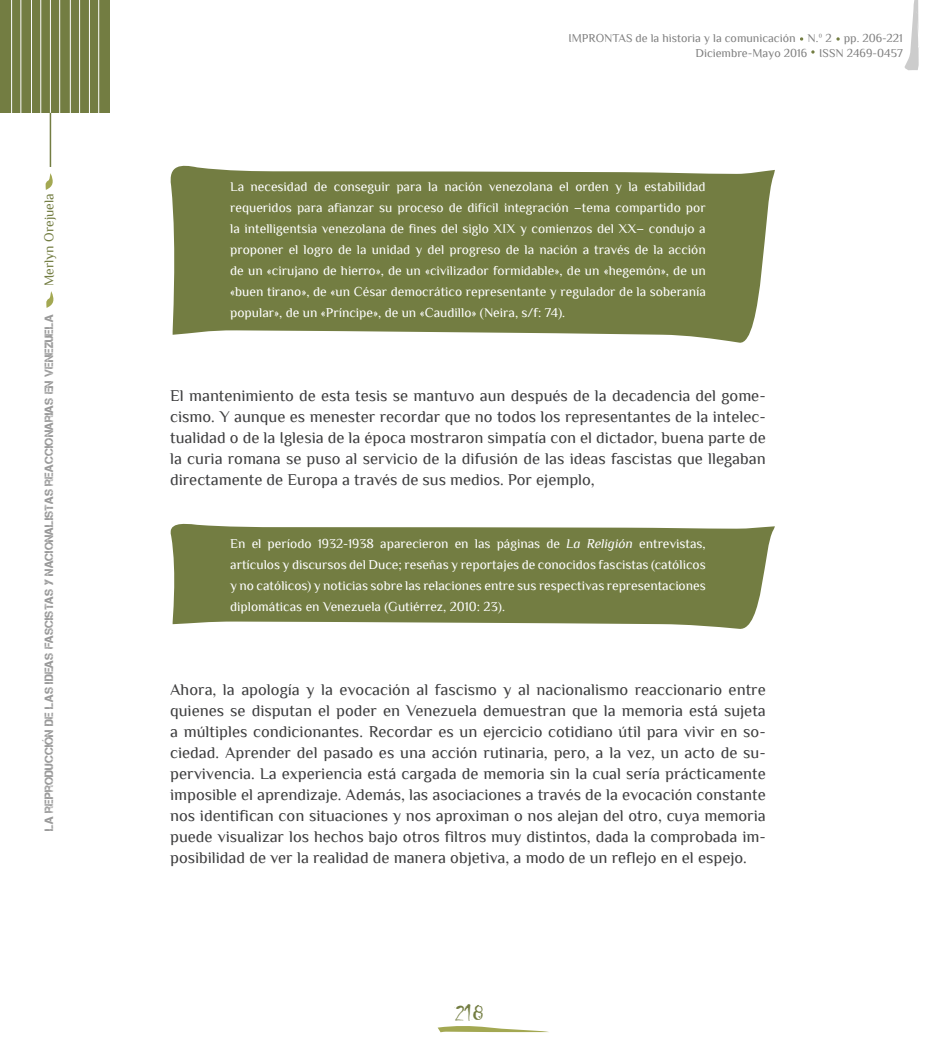
<style>
.page{position:relative;width:936px;height:1063px;background:#fff}
.page>*{position:absolute;margin:0;border:0;box-sizing:border-box;transform-origin:0 0}
.t1{font:24px "Chiller";color:#737d42}
.tx_principal{font:16.5px/21px "Philosopher";color:#3e3e3f;text-align:justify}
.cita_a_bando_blanca{font:13.5px/21px "Philosopher";color:#fff;text-align:justify}
.t2{font:13.5px "Philosopher";letter-spacing:-.005em;color:#737d42}
.t3{font:12px/14.4px "Philosopher";color:#808080;text-align:right}
.t4{font:12px "Captureit";color:#999}
.s1{font-style:italic}
</style>
<div class="page">
<hr style="left:50px;top:48px;width:1px;height:119px;background:#737d42">
<div style="left:0;top:0;width:109px;height:113px;background:#737d42"></div>
<hr style="left:11px;top:0;width:1px;height:139px;background:#fff">
<hr style="left:89px;top:0;width:1px;height:139px;background:#fff">
<hr style="left:50px;top:0;width:1px;height:113px;background:#fff">
<hr style="left:31px;top:0;width:1px;height:139px;background:#fff">
<hr style="left:70px;top:0;width:1px;height:139px;background:#fff">
<hr style="left:21px;top:0;width:1px;height:139px;background:#fff">
<hr style="left:98px;top:0;width:1px;height:139px;background:#fff">
<hr style="left:59px;top:0;width:1px;height:139px;background:#fff">
<hr style="left:40px;top:0;width:1px;height:139px;background:#fff">
<hr style="left:79px;top:0;width:1px;height:139px;background:#fff">
<svg style="left:904px;top:0;width:15px;height:70px"></svg>
<svg style="left:46px;top:291px;width:8px;height:17px"></svg>
<svg style="left:45px;top:173px;width:8px;height:17px"></svg>
<svg style="left:437px;top:1026px;width:112px;height:6px"></svg>
<svg style="left:811px;top:50px;width:3px;height:4px"></svg>
<svg style="left:800px;top:37px;width:3px;height:4px"></svg>
<svg style="left:170px;top:165px;width:604px;height:178px;background:#828b57"></svg>
<svg style="left:170px;top:523px;width:604px;height:106px;background:#838c57"></svg>
<p class="t2" style="left:42px;top:286px;width:94px;rotate:-90deg">Merlyn Orejuela</p>
<p class="t4" style="left:42px;top:831px;width:518px;rotate:-90deg">La reproducción de las ideas fascistas y nacionalistas reaccionarias en Venezuela</p>
<p class="t3" style="left:568px;top:31px;width:336px">IMPRONTAS de la historia y la comunicación N.º 2 pp. 206-221<br>Diciembre-Mayo 2016 ISSN 2469-0457</p>
<p class="cita_a_bando_blanca" style="left:230px;top:176px;width:477px">La necesidad de conseguir para la nación venezolana el orden y la estabilidad requeridos para afianzar su proceso de difícil integración –tema compartido por la intelligentsia venezolana de fines del siglo XIX y comienzos del XX– condujo a proponer el logro de la unidad y del progreso de la nación a través de la acción de un «cirujano de hierro», de un «civilizador formidable», de un «hegemón», de un «buen tirano», de «un César democrático representante y regulador de la soberanía popular», de un «Príncipe», de un «Caudillo» (Neira, s/f: 74).</p>
<p class="tx_principal" style="left:170px;top:385px;width:597px">El mantenimiento de esta tesis se mantuvo aun después de la decadencia del gome&shy;cismo. Y aunque es menester recordar que no todos los representantes de la intelec&shy;tualidad o de la Iglesia de la época mostraron simpatía con el dictador, buena parte de la curia romana se puso al servicio de la difusión de las ideas fascistas que llegaban directamente de Europa a través de sus medios. Por ejemplo,</p>
<p class="cita_a_bando_blanca" style="left:230px;top:533px;width:477px">En el período 1932-1938 aparecieron en las páginas de <span class="s1">La Religión</span> entrevistas, artículos y discursos del Duce; reseñas y reportajes de conocidos fascistas (católicos y no católicos) y noticias sobre las relaciones entre sus respectivas representaciones diplomáticas en Venezuela (Gutiérrez, 2010: 23).</p>
<p class="tx_principal" style="left:170px;top:679px;width:597px">Ahora, la apología y la evocación al fascismo y al nacionalismo reaccionario entre quienes se disputan el poder en Venezuela demuestran que la memoria está sujeta a múltiples condicionantes. Recordar es un ejercicio cotidiano útil para vivir en so&shy;ciedad. Aprender del pasado es una acción rutinaria, pero, a la vez, un acto de su&shy;pervivencia. La experiencia está cargada de memoria sin la cual sería prácticamente imposible el aprendizaje. Además, las asociaciones a través de la evocación constante nos identifican con situaciones y nos aproximan o nos alejan del otro, cuya memoria puede visualizar los hechos bajo otros filtros muy distintos, dada la comprobada im&shy;posibilidad de ver la realidad de manera objetiva, a modo de un reflejo en el espejo.</p>
<h1 class="t1" style="left:455px;top:1000px;width:30px">218</h1>
</div>
